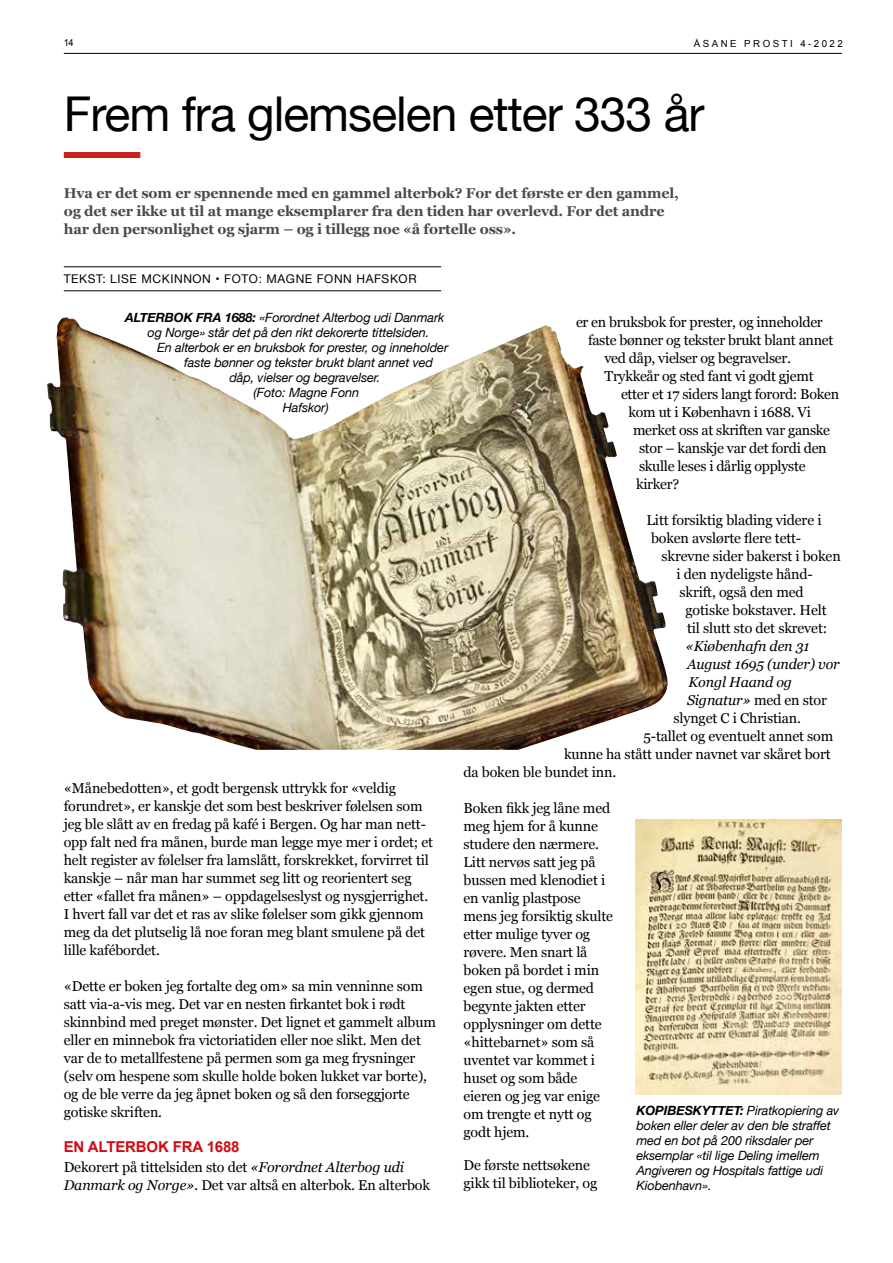
<style>
.page{position:relative;width:893px;height:1263px;background:#fff}
.page>*{position:absolute;margin:0;border:0;box-sizing:border-box;transform-origin:0 0}
.t1{font:48px "Helvetica Neue";letter-spacing:-.02em;color:#000}
.t2{font:700 15px "Arial";letter-spacing:-.01em;color:#d20a11}
.t3{font:14.25px/18px "Georgia";letter-spacing:-.01em;color:#000}
.t4{font:700 14.25px/18px "Georgia";letter-spacing:-.01em;color:#4a4a49}
.t5{font:italic 14.25px "Georgia";letter-spacing:-.01em;color:#000}
.t6{font:italic 12.75px/15px "Helvetica Neue";letter-spacing:-.01em;color:#000;text-align:center}
.t7{font:12px "Helvetica Neue";letter-spacing:.05em;color:#000}
.t8{font:9.75px "Arial";letter-spacing:.25em;color:#000}
.t9{font:9.75px "Arial";letter-spacing:.25em;color:#000;scale:.95 1}
.s1{font-weight:700}
.s2{font-style:italic}
.s3{font-style:normal}
</style>
<div class="page">
<div style="left:64px;top:152px;width:76px;height:6px;background:#ca221c"></div>
<img style="left:47px;top:317px;width:621px;height:433px">
<hr style="left:64px;top:266px;width:377px;height:1px;background:#000">
<hr style="left:64px;top:290px;width:377px;height:1px;background:#000">
<img style="left:636px;top:819px;width:206px;height:275px">
<hr style="left:64px;top:53px;width:778px;height:1px;background:#000">
<p class="t9" style="left:64px;top:36px;width:12px">14</p>
<p class="t8" style="left:694px;top:37px;width:150px">ÅSANE PROSTI 4-2022</p>
<h1 class="t1" style="left:64px;top:79px;width:642px">Frem fra glemselen etter 333 år</h1>
<p class="t4" style="left:64px;top:183px;width:617px">Hva er det som er spennende med en gammel alterbok? For det første er den gammel, og det ser ikke ut til at mange eksemplarer fra den tiden har overlevd. For det andre har den personlighet og sjarm – og i tillegg noe «å fortelle oss».</p>
<p class="t7" style="left:64px;top:270px;width:354px">TEKST: LISE MCKINNON • FOTO: MAGNE FONN HAFSKOR</p>
<p class="t6" style="left:125px;top:311px;width:321px"><span class="s1">ALTERBOK FRA 1688:</span> «Forordnet Alterbog udi Danmark og Norge» står det på den rikt dekorerte tittelsiden.</p>
<p class="t6" style="left:157px;top:341px;width:293px">En alterbok er en bruksbok for prester, og inneholder</p>
<p class="t6" style="left:184px;top:356px;width:250px">faste bønner og tekster brukt blant annet ved</p>
<p class="t6" style="left:229px;top:371px;width:152px">dåp, vielser og begravelser.</p>
<p class="t6" style="left:254px;top:386px;width:107px">(Foto: Magne Fonn</p>
<p class="t6" style="left:283px;top:401px;width:47px">Hafskor)</p>
<p class="t3" style="left:64px;top:779px;width:371px">«Månebedotten», et godt bergensk uttrykk for «veldig forundret», er kanskje det som best beskriver følelsen som jeg ble slått av en fredag på kafé i Bergen. Og har man nett&shy;opp falt ned fra månen, burde man legge mye mer i ordet; et helt register av følelser fra lamslått, forskrekket, forvirret til kanskje – når man har summet seg litt og reorientert seg etter «fallet fra månen» – oppdagelseslyst og nysgjerrighet.<br>I hvert fall var det et ras av slike følelser som gikk gjennom meg da det plutselig lå noe foran meg blant smulene på det lille kafébordet.</p>
<p class="t3" style="left:64px;top:977px;width:374px">«Dette er boken jeg fortalte deg om» sa min venninne som satt via-a-vis meg. Det var en nesten firkantet bok i rødt skinnbind med preget mønster. Det lignet et gammelt album eller en minnebok fra victoriatiden eller noe slikt. Men det var de to metallfestene på permen som ga meg frysninger (selv om hespene som skulle holde boken lukket var borte), og de ble verre da jeg åpnet boken og så den forseggjorte gotiske skriften.</p>
<p class="t2" style="left:64px;top:1136px;width:177px">EN ALTERBOK FRA 1688</p>
<p class="t3" style="left:64px;top:1157px;width:368px">Dekorert på tittelsiden sto det <span class="s2">«Forordnet Alterbog udi<br>Danmark og Norge».</span> Det var altså en alterbok. En alterbok</p>
<p class="t3" style="left:576px;top:312px;width:248px">er en bruksbok for prester, og inneholder</p>
<p class="t3" style="left:588px;top:330px;width:247px">faste bønner og tekster brukt blant annet</p>
<p class="t3" style="left:604px;top:348px;width:188px">ved dåp, vielser og begravelser.</p>
<p class="t3" style="left:604px;top:366px;width:211px">Trykkeår og sted fant vi godt gjemt</p>
<p class="t3" style="left:621px;top:384px;width:220px">etter et 17 siders langt forord: Boken</p>
<p class="t3" style="left:628px;top:402px;width:184px">kom ut i København i 1688. Vi</p>
<p class="t3" style="left:633px;top:420px;width:199px">merket oss at skriften var ganske</p>
<p class="t3" style="left:639px;top:438px;width:189px">stor – kanskje var det fordi den</p>
<p class="t3" style="left:639px;top:456px;width:168px">skulle leses i dårlig opplyste</p>
<p class="t3" style="left:636px;top:474px;width:45px">kirker?</p>
<p class="t3" style="left:651px;top:510px;width:172px;text-indent:-5px">Litt forsiktig blading videre i boken avslørte flere tett-</p>
<p class="t3" style="left:676px;top:546px;width:166px;text-indent:-15px">skrevne sider bakerst i boken i den nydeligste hånd&shy;skrift, også den med</p>
<p class="t3" style="left:685px;top:600px;width:143px">gotiske bokstaver. Helt til slutt sto det skrevet:</p>
<p class="t5" style="left:685px;top:635px;width:126px">«Kiøbenhafn den 31</p>
<p class="t5" style="left:687px;top:653px;width:154px">August 1695 (under) vor</p>
<p class="t5" style="left:688px;top:671px;width:105px">Kongl Haand og</p>
<p class="t5" style="left:687px;top:689px;width:141px">Signatur» <span class="s3">med en stor</span></p>
<p class="t3" style="left:673px;top:708px;width:129px">slynget C i Christian.</p>
<p class="t3" style="left:643px;top:726px;width:191px">5-tallet og eventuelt annet som</p>
<p class="t3" style="left:564px;top:744px;width:268px">kunne ha stått under navnet var skåret bort</p>
<p class="t3" style="left:463px;top:762px;width:154px">da boken ble bundet inn.</p>
<p class="t3" style="left:463px;top:798px;width:151px">Boken fikk jeg låne med meg hjem for å kunne studere den nærmere.<br>Litt nervøs satt jeg på bussen med klenodiet i en vanlig plastpose mens jeg forsiktig skulte etter mulige tyver og røvere. Men snart lå boken på bordet i min egen stue, og dermed begynte jakten etter opplysninger om dette «hittebarnet» som så uventet var kommet i huset og som både eieren og jeg var enige om trengte et nytt og godt hjem.</p>
<p class="t3" style="left:463px;top:1156px;width:135px">De første nettsøkene gikk til biblioteker, og</p>
<p class="t6" style="left:636px;top:1103px;width:204px;text-align:left"><span class="s1">KOPIBESKYTTET:</span> Piratkopiering av boken eller deler av den ble straffet med en bot på 200 riksdaler per eksemplar «til lige Deling imellem<br>Angiveren og Hospitals fattige udi<br>Kiobenhavn».</p>
</div>
